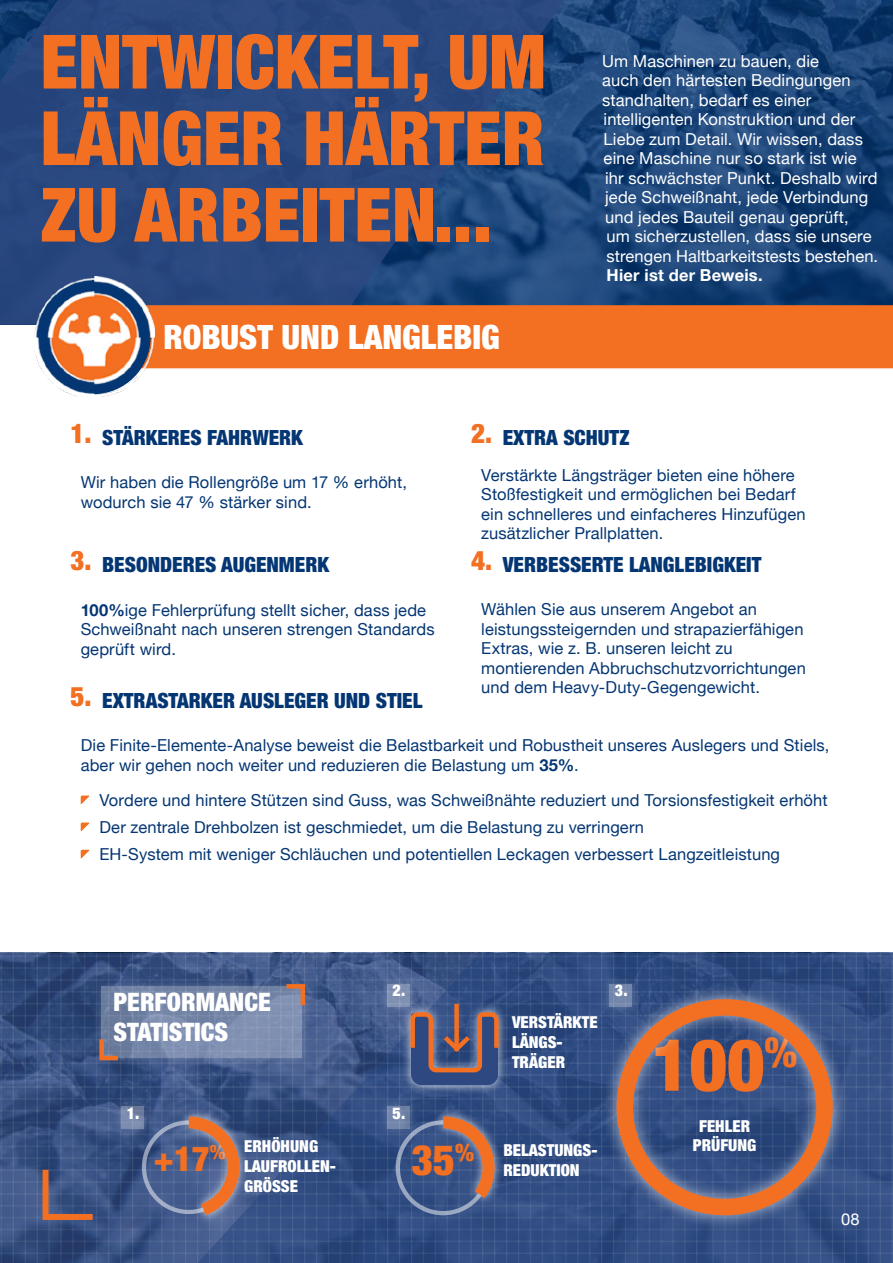
<style>
.page{position:relative;width:893px;height:1263px;background:#fff}
.page>*{position:absolute;margin:0;border:0;box-sizing:border-box;transform-origin:0 0}
.t1{font:900 condensed 75px/76.5px "Helvetica Neue LT Pro";color:#f36f21;text-align:justify}
.t2{font:900 condensed 72.15px "Helvetica Neue LT Pro";color:#f36f21}
.t3{font:900 condensed 42px "Helvetica Neue LT Pro";color:#f36f21}
.t4{font:900 condensed 34.5px "Helvetica Neue LT Pro";color:#f36f21}
.t5{font:900 condensed 33.6px "Helvetica Neue LT Pro";color:#fff}
.t6{font:900 condensed 27px "Helvetica Neue LT Pro";color:#f36f21}
.t7{font:900 condensed 25.5px/30.6px "Helvetica Neue LT Pro";color:#fff}
.t8{font:900 condensed 21px "Helvetica Neue LT Pro";color:#043673}
.t9{font:16.5px/19.5px "Helvetica Neue";letter-spacing:.01em;color:#043673}
.t10{font:16.5px/19.5px "Helvetica Neue";letter-spacing:.01em;color:#fff}
.t11{font:900 condensed 16.5px/19.8px "Helvetica Neue LT Pro";color:#fff}
.t12{font:700 16.5px "Helvetica Neue";letter-spacing:.015em;color:#fff}
.t13{font:900 condensed 16.2px "Helvetica Neue LT Pro";color:#fff}
.s1{font-weight:700}
</style>
<div class="page">
<img style="left:144px;top:952px;width:749px;height:311px">
<img style="left:0;top:952px;width:144px;height:311px">
<svg style="left:574px;top:0;width:319px;height:305px;background:#194276"></svg>
<svg style="left:0;top:0;width:574px;height:325px;background:#26477e"></svg>
<div style="left:121px;top:305px;width:772px;height:63px;background:#f36f21"></div>
<img style="left:33px;top:276px;width:121px;height:121px">
<div style="left:142px;top:1120px;width:94px;height:94px;border:4px solid #fff;border-radius:50%"></div>
<div style="left:179px;top:1107px;width:70px;height:117px;background:#fff;opacity:.75"></div>
<svg style="left:177px;top:1110px;width:69px;height:115px;background:#70687e"></svg>
<div style="left:396px;top:1120px;width:95px;height:95px;border:4px solid #fff;border-radius:50%"></div>
<div style="left:433px;top:1107px;width:71px;height:99px;background:#fff;opacity:.75"></div>
<svg style="left:431px;top:1110px;width:69px;height:101px;background:#605f7a"></svg>
<div style="left:601px;top:983px;width:247px;height:248px;background:#fff;opacity:.5"></div>
<div style="left:616px;top:999px;width:217px;height:216px;border:16px solid #f36f21;border-radius:50%"></div>
<div style="left:401px;top:1003px;width:107px;height:92px;background:#fff;opacity:.75"></div>
<svg style="left:408px;top:1010px;width:93px;height:75px;background:#615a74"></svg>
<svg style="left:40px;top:1164px;width:59px;height:59px;background:#5a5975"></svg>
<svg style="left:81px;top:795px;width:9px;height:9px"></svg>
<svg style="left:81px;top:822px;width:9px;height:9px"></svg>
<svg style="left:81px;top:850px;width:9px;height:9px"></svg>
<div style="left:377px;top:974px;width:42px;height:42px;background:#fff;opacity:.75"></div>
<div style="left:387px;top:984px;width:23px;height:23px;background:#8191b3"></div>
<div style="left:377px;top:1096px;width:42px;height:42px;background:#fff;opacity:.75"></div>
<div style="left:387px;top:1106px;width:23px;height:22px;background:#7286ab"></div>
<div style="left:111px;top:1096px;width:42px;height:42px;background:#fff;opacity:.75"></div>
<svg style="left:121px;top:1106px;width:23px;height:22px"></svg>
<div style="left:599px;top:974px;width:42px;height:42px;background:#fff;opacity:.75"></div>
<div style="left:609px;top:984px;width:22px;height:23px;background:#7386ac"></div>
<div style="left:92px;top:977px;width:220px;height:90px;background:#fff;opacity:.75"></div>
<svg style="left:102px;top:986px;width:200px;height:72px;background:#798aab"></svg>
<svg style="left:97px;top:1035px;width:25px;height:27px"></svg>
<svg style="left:282px;top:982px;width:25px;height:27px"></svg>
<h1 class="t1" style="left:40px;top:23px;width:507px">ENTWICKELT, UM LÄNGER HÄRTER ZU ARBEITEN...</h1>
<h3 class="t5" style="left:163px;top:317px;width:338px">ROBUST UND LANGLEBIG</h3>
<p class="t10" style="left:602px;top:51px;width:278px">Um Maschinen zu bauen, die<br>auch den härtesten Bedingungen standhalten, bedarf es einer intelligenten Konstruktion und der Liebe zum Detail. Wir wissen, dass eine Maschine nur so stark ist wie<br>ihr schwächster Punkt. Deshalb wird jede Schweißnaht, jede Verbindung und jedes Bauteil genau geprüft,<br>um sicherzustellen, dass sie unsere strengen Haltbarkeitstests bestehen.</p>
<p class="t12" style="left:607px;top:265px;width:158px">Hier ist der Beweis.</p>
<h3 class="t6" style="left:70px;top:417px;width:23px">1.</h3>
<p class="t8" style="left:102px;top:425px;width:202px">STÄRKERES FAHRWERK</p>
<p class="t9" style="left:81px;top:472px;width:328px">Wir haben die Rollengröße um 17 % erhöht, wodurch sie 47 % stärker sind.</p>
<h3 class="t6" style="left:471px;top:417px;width:23px">2.</h3>
<p class="t8" style="left:503px;top:425px;width:128px">EXTRA SCHUTZ</p>
<p class="t9" style="left:481px;top:465px;width:326px">Verstärkte Längsträger bieten eine höhere Stoßfestigkeit und ermöglichen bei Bedarf ein schnelleres und einfacheres Hinzufügen zusätzlicher Prallplatten.</p>
<h3 class="t6" style="left:70px;top:544px;width:23px">3.</h3>
<h3 class="t6" style="left:471px;top:544px;width:23px">4.</h3>
<p class="t8" style="left:102px;top:552px;width:228px">BESONDERES AUGENMERK</p>
<p class="t8" style="left:503px;top:552px;width:260px">VERBESSERTE LANGLEBIGKEIT</p>
<p class="t9" style="left:81px;top:600px;width:356px"><span class="s1">100%</span>ige Fehlerprüfung stellt sicher, dass jede<br>Schweißnaht nach unseren strengen Standards geprüft wird.</p>
<h3 class="t6" style="left:70px;top:680px;width:23px">5.</h3>
<p class="t8" style="left:102px;top:688px;width:322px">EXTRASTARKER AUSLEGER UND STIEL</p>
<p class="t9" style="left:481px;top:599px;width:326px">Wählen Sie aus unserem Angebot an leistungssteigernden und strapazierfähigen Extras, wie z. B. unseren leicht zu montierenden Abbruchschutzvorrichtungen und dem Heavy-Duty-Gegengewicht.</p>
<p class="t9" style="left:81px;top:735px;width:750px">Die Finite-Elemente-Analyse beweist die Belastbarkeit und Robustheit unseres Auslegers und Stiels, aber wir gehen noch weiter und reduzieren die Belastung um <span class="s1">35%</span>.</p>
<p class="t9" style="left:99px;top:786px;width:730px;line-height:27px">Vordere und hintere Stützen sind Guss, was Schweißnähte reduziert und Torsionsfestigkeit erhöht<br>Der zentrale Drehbolzen ist geschmiedet, um die Belastung zu verringern<br>EH-System mit weniger Schläuchen und potentiellen Leckagen verbessert Langzeitleistung</p>
<h3 class="t7" style="left:114px;top:986px;width:159px">PERFORMANCE<br>STATISTICS</h3>
<p class="t13" style="left:393px;top:981px;width:14px">2.</p>
<p class="t13" style="left:615px;top:981px;width:14px">3.</p>
<p class="t11" style="left:512px;top:1012px;width:87px">VERSTÄRKTE<br>LÄNGS-<br>TRÄGER</p>
<p class="t13" style="left:127px;top:1103px;width:14px">1.</p>
<p class="t13" style="left:393px;top:1103px;width:14px">5.</p>
<p class="t11" style="left:244px;top:1136px;width:93px">ERHÖHUNG<br>LAUFROLLEN-<br>GRÖSSE</p>
<p class="t11" style="left:503px;top:1140px;width:96px">BELASTUNGS-<br>REDUKTION</p>
<h3 class="t4" style="left:153px;top:1138px;width:74px">+17<sup>%</sup></h3>
<h3 class="t3" style="left:411px;top:1134px;width:64px">35<sup>%</sup></h3>
<h2 class="t2" style="left:652px;top:1022px;width:147px">100<sup>%</sup></h2>
<p class="t11" style="left:693px;top:1116px;width:65px;text-align:center">FEHLER<br>PRÜFUNG</p>
<p class="t10" style="left:841px;top:1209px;width:20px">08</p>
</div>
